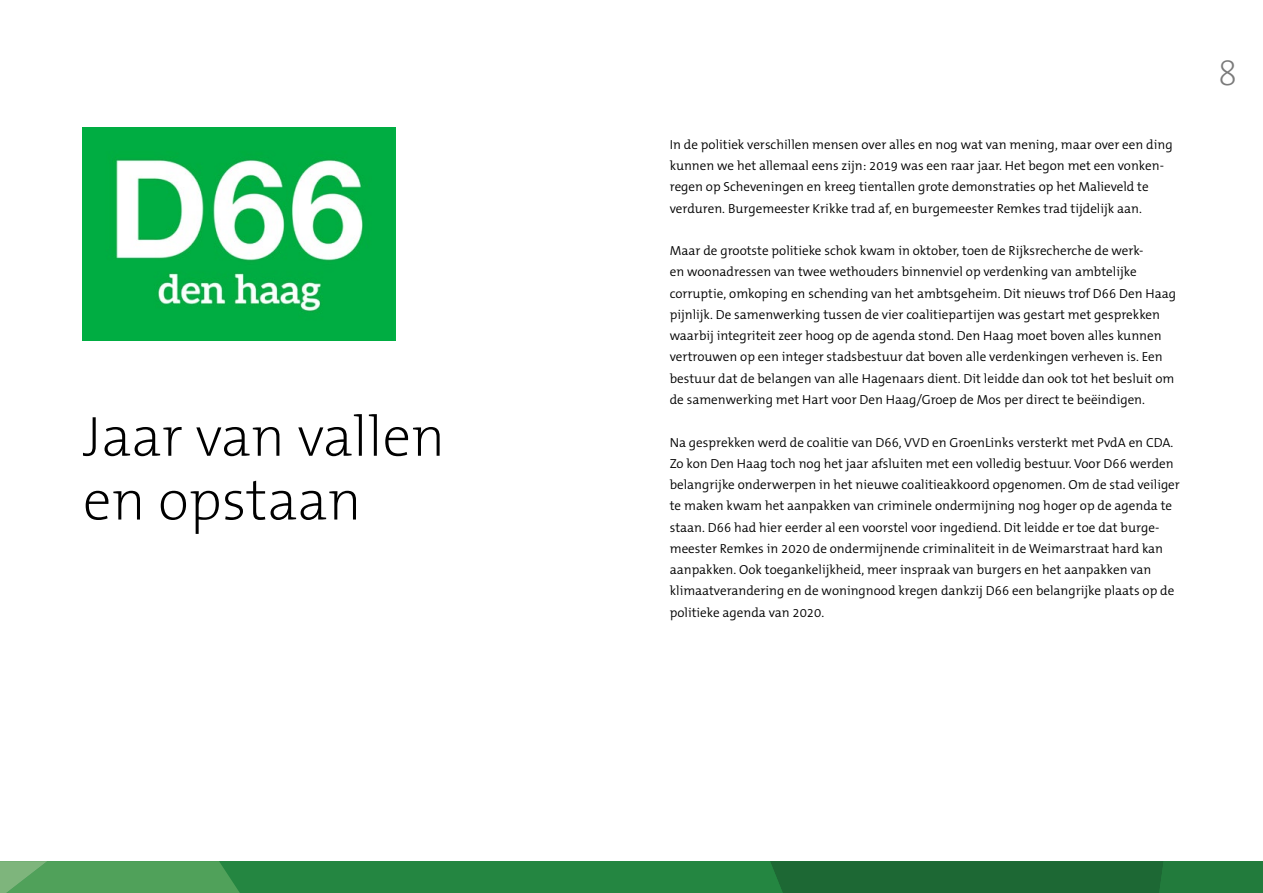
<style>
.page{position:relative;width:1263px;height:893px;background:#fff}
.page>*{position:absolute;margin:0;border:0;box-sizing:border-box;transform-origin:0 0}
.Kop_politieke_partij{font:200 57px/63.8px "The Mix B W2";color:#000}
.t1{font:200 36px "The Mix B W2";color:#7a7a7a}
.Broodtekst_wv_niet_a{font:300 13.2px/21.3px "The Mix B W4";color:#000}
</style>
<div class="page">
<svg style="left:0;top:861px;width:1263px;height:32px;background:#2a8141"></svg>
<img style="left:83px;top:128px;width:312px;height:212px">
<h1 class="Kop_politieke_partij" style="left:83px;top:405px;width:364px">Jaar van vallen en opstaan</h1>
<p class="Broodtekst_wv_niet_a" style="left:670px;top:134px;width:504px">In de politiek verschillen mensen over alles en nog wat van mening, maar over een ding kunnen we het allemaal eens zijn: 2019 was een raar jaar. Het begon met een vonken&shy;regen op Scheveningen en kreeg tientallen grote demonstraties op het Malieveld te verduren. Burgemeester Krikke trad af, en burgemeester Remkes trad tijdelijk aan.</p>
<p class="Broodtekst_wv_niet_a" style="left:670px;top:240px;width:508px">Maar de grootste politieke schok kwam in oktober, toen de Rijksrecherche de werk-<br>en woonadressen van twee wethouders binnenviel op verdenking van ambtelijke corruptie, omkoping en schending van het ambtsgeheim. Dit nieuws trof D66 Den Haag pijnlijk. De samenwerking tussen de vier coalitiepartijen was gestart met gesprekken waarbij integriteit zeer hoog op de agenda stond. Den Haag moet boven alles kunnen vertrouwen op een integer stadsbestuur dat boven alle verdenkingen verheven is. Een bestuur dat de belangen van alle Hagenaars dient. Dit leidde dan ook tot het besluit om de samenwerking met Hart voor Den Haag/Groep de Mos per direct te beëindigen.</p>
<p class="Broodtekst_wv_niet_a" style="left:670px;top:431px;width:512px">Na gesprekken werd de coalitie van D66, VVD en GroenLinks versterkt met PvdA en CDA.<br>Zo kon Den Haag toch nog het jaar afsluiten met een volledig bestuur. Voor D66 werden belangrijke onderwerpen in het nieuwe coalitieakkoord opgenomen. Om de stad veiliger te maken kwam het aanpakken van criminele ondermijning nog hoger op de agenda te staan. D66 had hier eerder al een voorstel voor ingediend. Dit leidde er toe dat burge&shy;meester Remkes in 2020 de ondermijnende criminaliteit in de Weimarstraat hard kan aanpakken. Ook toegankelijkheid, meer inspraak van burgers en het aanpakken van klimaatverandering en de woningnood kregen dankzij D66 een belangrijke plaats op de politieke agenda van 2020.</p>
<h2 class="t1" style="left:1218px;top:50px;width:21px">8</h2>
</div>
